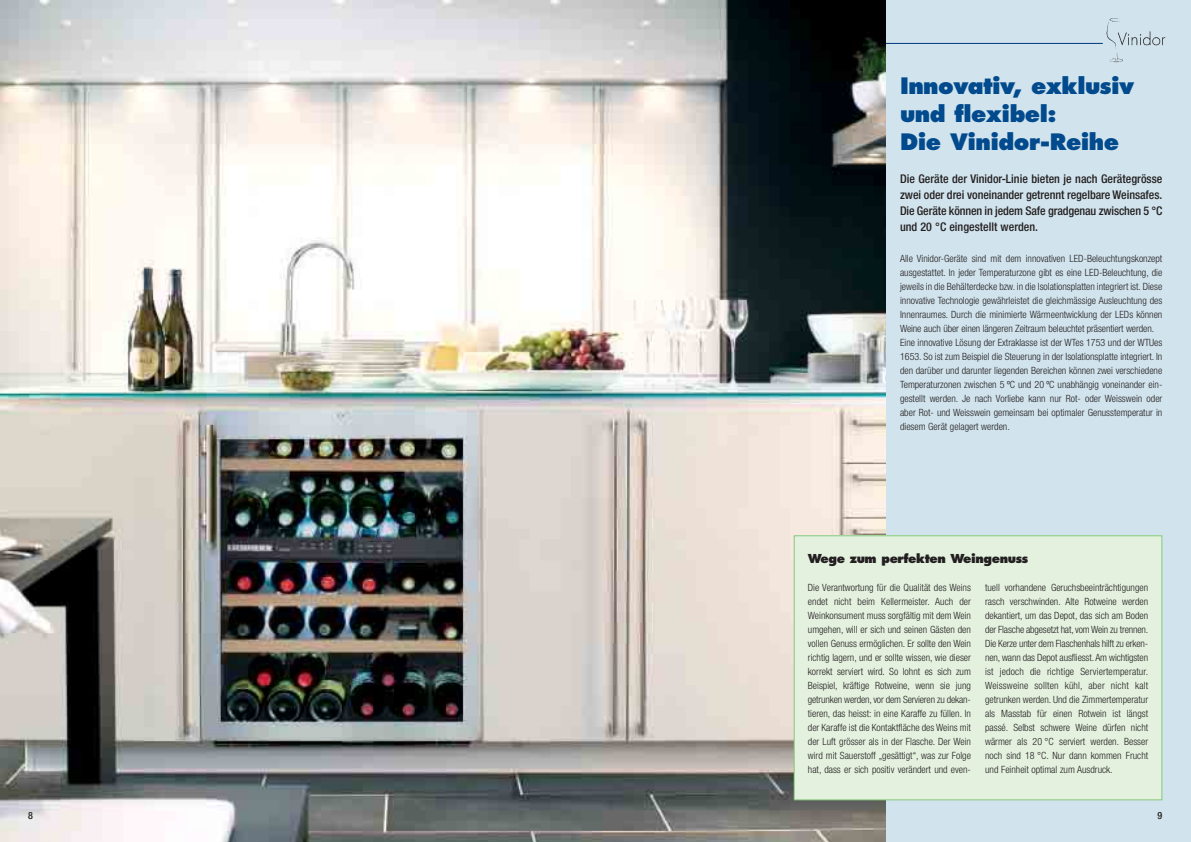
<style>
.page{position:relative;width:1191px;height:842px;background:#fff}
.page>*{position:absolute;margin:0;border:0;box-sizing:border-box;transform-origin:0 0}
.t1{font:800 22px/28px "Futura";letter-spacing:-.025em;color:#004a8d}
.t2{font:500 condensed 12px/16px "Helvetica Neue";letter-spacing:-.01em;color:#231f20;text-align:justify}
.t3{font:800 12px "Futura";letter-spacing:-.035em;color:#231f20}
.t4{font:300 condensed 10px/14px "Helvetica Neue";color:#231f20;text-align:justify}
.t5{font:500 condensed 10px "Helvetica Neue";color:#231f20}
</style>
<div class="page">
<div style="left:0;top:1px;width:1190px;height:841px;background:#d1e3ec"></div>
<hr style="left:878px;top:43px;width:224px;height:1px;background:#00367b">
<img style="left:0;top:1px;width:886px;height:841px">
<img style="left:1102px;top:18px;width:64px;height:45px">
<div style="left:794px;top:536px;width:367px;height:264px;background:#e4f1df"></div>
<div style="left:793px;top:535px;width:369px;height:265px;border:1px solid #86c879"></div>
<h1 class="t1" style="left:900px;top:73px;width:236px">Innovativ, exklusiv und flexibel:<br>Die Vinidor-Reihe</h1>
<p class="t2" style="left:900px;top:171px;width:264px">Die Geräte der Vinidor-Linie bieten je nach Gerätegrösse zwei oder drei voneinander getrennt regelbare Weinsafes.<br>Die Geräte können in jedem Safe gradgenau zwischen 5 °C und 20 °C eingestellt werden.</p>
<p class="t4" style="left:900px;top:252px;width:264px;text-align:left">Alle Vinidor-Geräte sind mit dem innovativen LED-Beleuchtungskonzept ausgestattet. In jeder Temperaturzone gibt es eine LED-Beleuchtung, die jeweils in die Behälterdecke bzw. in die Isolationsplatten integriert ist. Diese innovative Technologie gewährleistet die gleichmässige Ausleuchtung des Innenraumes. Durch die minimierte Wärmeentwicklung der LEDs können Weine auch über einen längeren Zeitraum beleuchtet präsentiert werden.<br>Eine innovative Lösung der Extraklasse ist der WTes 1753 und der WTUes 1653. So ist zum Beispiel die Steuerung in der Isolationsplatte integriert. In den darüber und darunter liegenden Bereichen können zwei verschiedene Temperaturzonen zwischen 5 ºC und 20 ºC unabhängig voneinander ein&shy;gestellt werden. Je nach Vorliebe kann nur Rot- oder Weisswein oder aber Rot- und Weisswein gemeinsam bei optimaler Genusstemperatur in diesem Gerät gelagert werden.</p>
<p class="t3" style="left:808px;top:553px;width:222px">Wege zum perfekten Weingenuss</p>
<p class="t4" style="left:808px;top:581px;width:165px">Die Verantwortung für die Qualität des Weins endet nicht beim Kellermeister. Auch der Weinkonsument muss sorgfältig mit dem Wein umgehen, will er sich und seinen Gästen den vollen Genuss ermöglichen. Er sollte den Wein richtig lagern, und er sollte wissen, wie dieser korrekt serviert wird. So lohnt es sich zum Beispiel, kräftige Rotweine, wenn sie jung getrunken werden, vor dem Servieren zu dekan&shy;tieren, das heisst: in eine Karaffe zu füllen. In der Karaffe ist die Kontaktfläche des Weins mit der Luft grösser als in der Flasche. Der Wein wird mit Sauerstoff „gesättigt“, was zur Folge hat, dass er sich positiv verändert und even-</p>
<p class="t4" style="left:985px;top:581px;width:165px">tuell vorhandene Geruchsbeeinträchtigungen rasch verschwinden. Alte Rotweine werden dekantiert, um das Depot, das sich am Boden der Flasche abgesetzt hat, vom Wein zu trennen.<br>Die Kerze unter dem Flaschenhals hilft zu erken&shy;nen, wann das Depot ausfliesst. Am wichtigsten ist jedoch die richtige Serviertemperatur.<br>Weissweine sollten kühl, aber nicht kalt getrunken werden. Und die Zimmertemperatur als Masstab für einen Rotwein ist längst passé. Selbst schwere Weine dürfen nicht wärmer als 20 °C serviert werden. Besser noch sind 18 °C. Nur dann kommen Frucht und Feinheit optimal zum Ausdruck.</p>
<p class="t5" style="left:28px;top:812px;width:6px">8</p>
<p class="t5" style="left:1157px;top:812px;width:6px">9</p>
</div>
